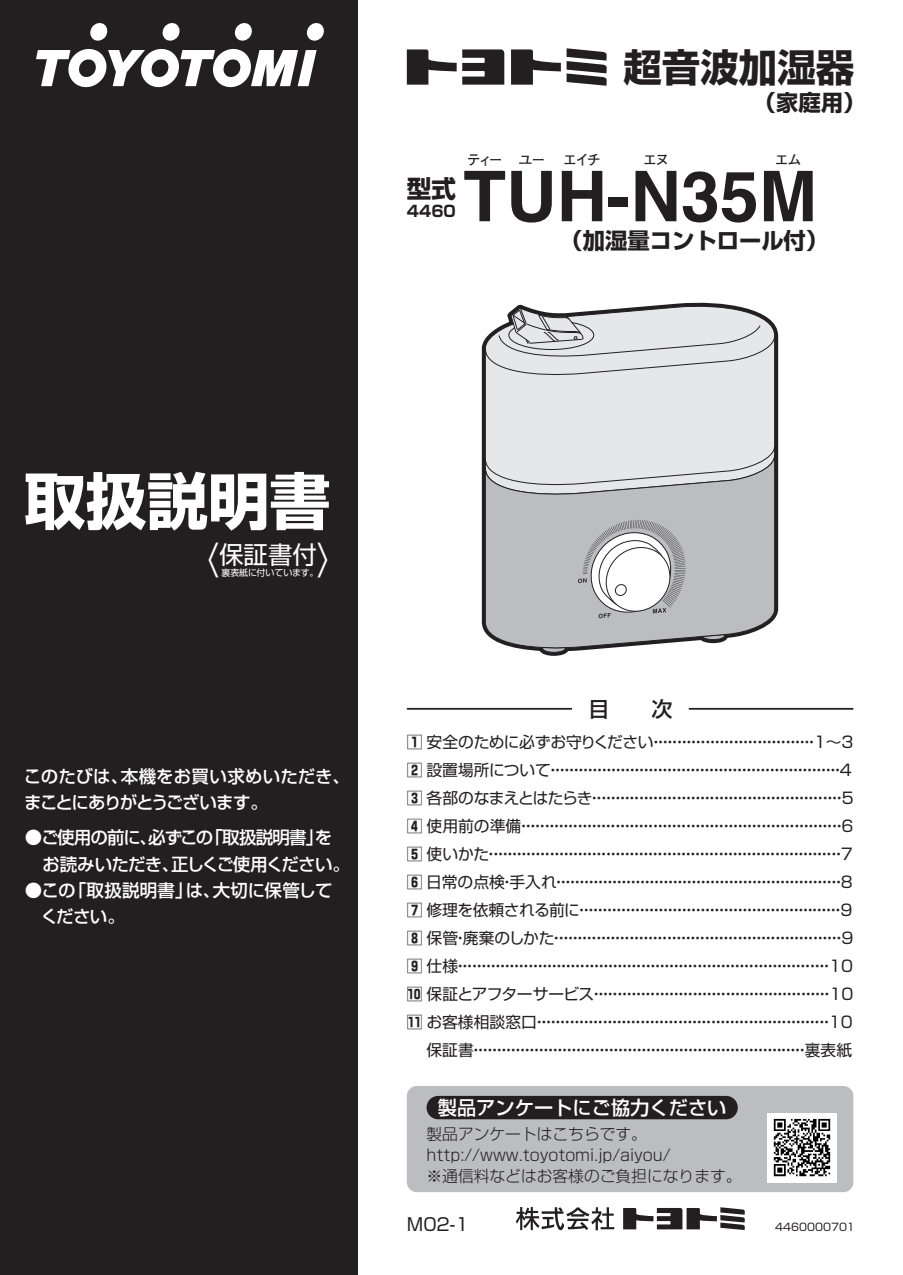
<style>
.page{position:relative;width:903px;height:1275px;background:#fff}
.page>*{position:absolute;margin:0;border:0;box-sizing:border-box;transform-origin:0 0}
.t1{font:700 70px "Helvetica";color:#231f20}
.t2{font:700 61.25px "Shin Go Pr 6";color:#fff}
.t3{font:700 38.5px "Shin Go Pr 6";color:#231f20}
.t4{font:36.75px "Shin Go Pr 6";color:#fff;scale:.67 1}
.t5{font:24.5px "Shin Go Pr 6";color:#fff}
.t6{font:700 24.5px "Shin Go Pr 6";color:#231f20}
.t7{font:700 22.4px "Shin Go Pr 6";color:#231f20}
.t8{font:500 21px "Shin Go Pr 6";color:#231f20}
.t9{font:500 19.25px "Shin Go Pro";color:#fff}
.t10{font:500 17.5px/26.2px "Shin Go Pr 6";letter-spacing:-.045em;color:#fff}
.t11{font:500 17.5px/26.2px "Shin Go Pr 6";letter-spacing:-.015em;color:#fff}
.t12{font:500 17.5px/26.2px "Shin Go Pr 6";letter-spacing:-.025em;color:#fff}
.t13{font:17.5px "Shin Go Pr 6";color:#231f20}
.t14{font:15.75px/28px "Shin Go Pr 6";letter-spacing:-.005em;color:#231f20;text-align:right}
.t15{font:300 15.75px "Shin Go Pro";color:#231f20}
.t16{font:700 15.58px "Shin Go Pro";color:#231f20}
.t17{font:700 14px "Futo Go B101 Pr 6";letter-spacing:-.145em;color:#231f20}
.t18{font:10.5px "Shin Go Pr 6";color:#231f20}
.t19{font:8.92px "Shin Go Pr 6";letter-spacing:-.01em;color:#fff}
.s1{font-weight:700}
</style>
<div class="page">
<div style="left:0;top:0;width:357px;height:1275px;background:#231f20"></div>
<hr style="left:407px;top:708px;width:165px;height:2px;background:#231f20">
<hr style="left:689px;top:708px;width:164px;height:2px;background:#231f20">
<svg style="left:36px;top:23px;width:288px;height:65px"></svg>
<svg style="left:623px;top:1207px;width:122px;height:23px"></svg>
<svg style="left:516px;top:1207px;width:98px;height:23px"></svg>
<svg style="left:407px;top:49px;width:97px;height:36px"></svg>
<svg style="left:511px;top:48px;width:96px;height:38px"></svg>
<svg style="left:481px;top:302px;width:298px;height:354px"></svg>
<svg style="left:542px;top:651px;width:24px;height:2px"></svg>
<svg style="left:485px;top:303px;width:290px;height:142px"></svg>
<svg style="left:485px;top:497px;width:290px;height:154px"></svg>
<svg style="left:485px;top:445px;width:290px;height:52px"></svg>
<svg style="left:485px;top:308px;width:290px;height:69px"></svg>
<svg style="left:578px;top:520px;width:107px;height:98px"></svg>
<div style="left:407px;top:1086px;width:446px;height:106px;background:#bcbdc0;border-radius:10px"></div>
<div style="left:426px;top:1096px;width:312px;height:23px;background:#231f20;border-radius:12px"></div>
<img style="left:767px;top:1113px;width:69px;height:69px">
<p class="t3" style="left:623px;top:36px;width:232px">超音波加湿器</p>
<p class="t7" style="left:754px;top:84px;width:113px">（家庭用）</p>
<p class="t6" style="left:407px;top:169px;width:50px">型式</p>
<p class="t16" style="left:407px;top:198px;width:51px">4460</p>
<p class="t17" style="left:467px;top:149px;width:80px">ティー ユー</p>
<p class="t17" style="left:563px;top:149px;width:39px">エイチ</p>
<p class="t17" style="left:643px;top:149px;width:28px">エヌ</p>
<p class="t17" style="left:775px;top:149px;width:28px">エム</p>
<p class="t1" style="left:463px;top:149px;width:355px">TUH-N35M</p>
<p class="t7" style="left:560px;top:223px;width:269px">（加湿量コントロール付）</p>
<p class="t2" style="left:24px;top:452px;width:308px">取扱説明書</p>
<p class="t4" style="left:194px;top:530px;width:221px">〈　　　　〉</p>
<p class="t5" style="left:219px;top:534px;width:99px">保証書付</p>
<p class="t19" style="left:221px;top:565px;width:99px">裏表紙に付いています。</p>
<p class="t11" style="left:24px;top:762px;width:327px">このたびは、本機をお買い求めいただき、まことにありがとうございます。</p>
<p class="t10" style="left:43px;top:824px;width:309px;text-indent:-18px">●ご使用の前に、必ずこの「取扱説明書」をお読みいただき、正しくご使用ください。</p>
<p class="t12" style="left:41px;top:876px;width:293px;text-indent:-16px">●この「取扱説明書」は、大切に保管してください。</p>
<p class="t8" style="left:588px;top:692px;width:85px">目　　次</p>
<p class="t14" style="left:407px;top:726px;width:448px"><span class="s1">1</span> 安全のために必ずお守りください・・・・・・・・・・・・・・・・・・・・・・・・・・・・・・・・・・１～3<br><span class="s1">2</span> 設置場所について・・・・・・・・・・・・・・・・・・・・・・・・・・・・・・・・・・・・・・・・・・・・・・・・・・・・・・・・・・・・・・4<br><span class="s1">3</span> 各部のなまえとはたらき・・・・・・・・・・・・・・・・・・・・・・・・・・・・・・・・・・・・・・・・・・・・・・・・・・・・・5<br><span class="s1">4</span> 使用前の準備・・・・・・・・・・・・・・・・・・・・・・・・・・・・・・・・・・・・・・・・・・・・・・・・・・・・・・・・・・・・・・・・・・・・6<br><span class="s1">5</span> 使いかた・・・・・・・・・・・・・・・・・・・・・・・・・・・・・・・・・・・・・・・・・・・・・・・・・・・・・・・・・・・・・・・・・・・・・・・・・・・7<br><span class="s1">6</span> 日常の点検・手入れ・・・・・・・・・・・・・・・・・・・・・・・・・・・・・・・・・・・・・・・・・・・・・・・・・・・・・・・・・・・・・8<br><span class="s1">7</span> 修理を依頼される前に・・・・・・・・・・・・・・・・・・・・・・・・・・・・・・・・・・・・・・・・・・・・・・・・・・・・・・・・9<br><span class="s1">8</span> 保管・廃棄のしかた・・・・・・・・・・・・・・・・・・・・・・・・・・・・・・・・・・・・・・・・・・・・・・・・・・・・・・・・・・・・・9<br><span class="s1">9</span> 仕様・・・・・・・・・・・・・・・・・・・・・・・・・・・・・・・・・・・・・・・・・・・・・・・・・・・・・・・・・・・・・・・・・・・・・・・・・・・・・・・ 1 0保証とアフターサービス・・・・・・・・・・・・・・・・・・・・・・・・・・・・・・・・・・・・・・・・・・・・・・・・・・ 1 0<br>お客様相談窓口・・・・・・・・・・・・・・・・・・・・・・・・・・・・・・・・・・・・・・・・・・・・・・・・・・・・・・・・・・・・・・ 1 0<br>保証書・・・・・・・・・・・・・・・・・・・・・・・・・・・・・・・・・・・・・・・・・・・・・・・・・・・・・・・・・・・・・・・・・・・・・・・裏表紙</p>
<p class="t9" style="left:438px;top:1092px;width:290px">製品アンケートにご協力ください</p>
<p class="t15" style="left:426px;top:1121px;width:222px">製品アンケートはこちらです。</p>
<p class="t15" style="left:426px;top:1163px;width:316px">※通信料などはお客様のご負担になります。</p>
<p class="t15" style="left:426px;top:1142px;width:246px">http://www.toyotomi.jp/aiyou/</p>
<p class="t13" style="left:407px;top:1209px;width:63px">M02-1</p>
<p class="t18" style="left:775px;top:1218px;width:81px">4460000701</p>
</div>
